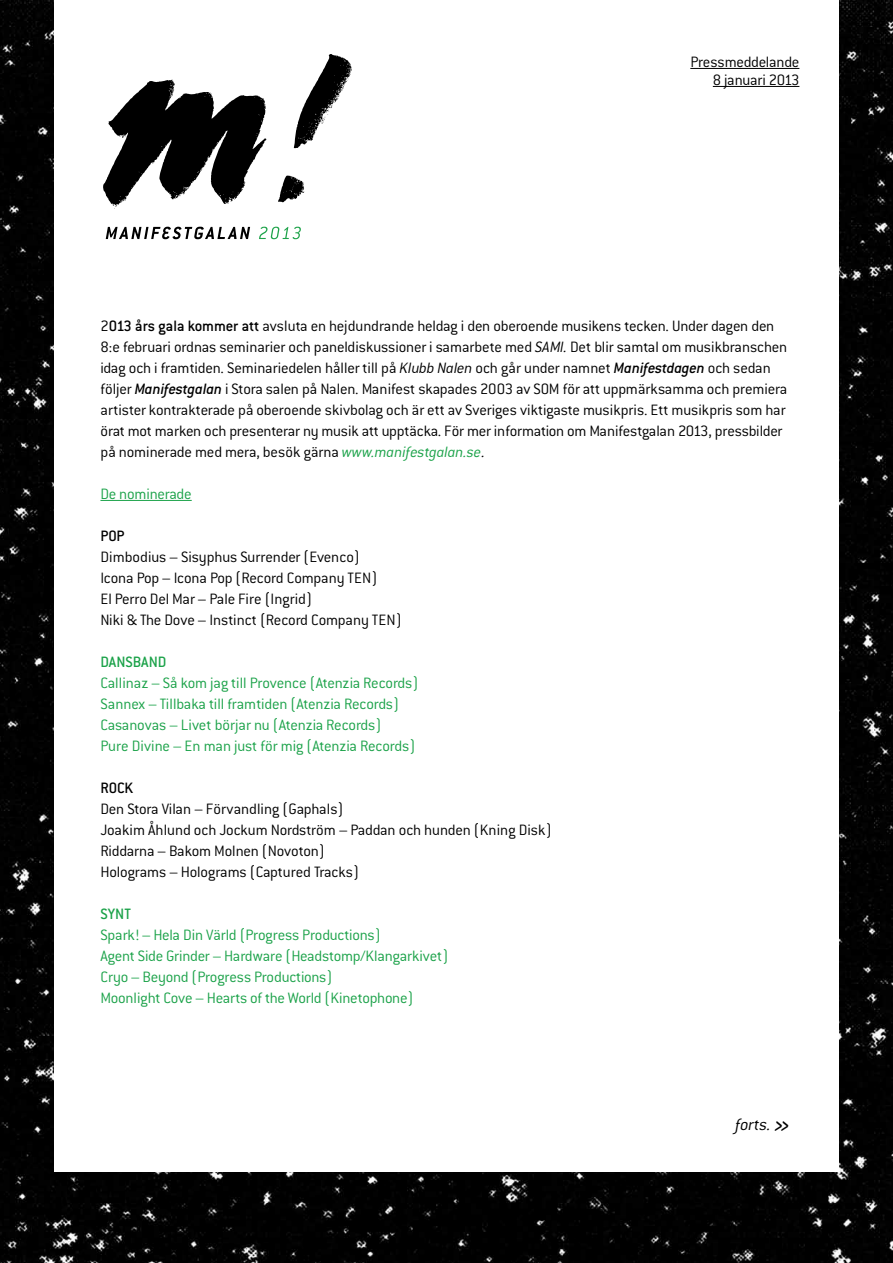
<style>
.page{position:relative;width:893px;height:1263px;background:#fff}
.page>*{position:absolute;margin:0;border:0;box-sizing:border-box;transform-origin:0 0}
.t1{font:italic 300 18px "Conduit ITC";letter-spacing:-.01em;color:#000}
.t2{font:300 16.5px/21px "Conduit ITC";letter-spacing:-.01em;color:#000}
.t3{font:300 16.5px/21px "Conduit ITC";letter-spacing:-.01em;color:#1ba249}
.t4{font:500 16.5px "Conduit ITC";letter-spacing:.005em;color:#1ba249}
.t5{font:500 16.5px "Conduit ITC";letter-spacing:-.01em;color:#000}
.s1{font-weight:500}
.s2{font-style:italic}
.s3{font-weight:500;font-style:italic}
.s4{font-style:italic;color:#1ba249}
.s5{font-size:28.5px}
</style>
<div class="page">
<img style="left:0;top:0;width:893px;height:1263px">
<div style="left:54px;top:0;width:785px;height:1171px;background:#fff"></div>
<hr style="left:690px;top:68px;width:109px;height:1px;background:#000">
<hr style="left:713px;top:86px;width:86px;height:1px;background:#000">
<hr style="left:100px;top:500px;width:92px;height:1px;background:#1ba249">
<svg style="left:106px;top:227px;width:144px;height:12px"></svg>
<svg style="left:259px;top:227px;width:42px;height:12px"></svg>
<svg style="left:294px;top:54px;width:58px;height:95px"></svg>
<svg style="left:278px;top:175px;width:26px;height:27px"></svg>
<svg style="left:103px;top:80px;width:164px;height:129px"></svg>
<p class="t2" style="left:690px;top:52px;width:111px;line-height:18px;text-align:right">Pressmeddelande<br>8 januari 2013</p>
<p class="t2" style="left:100px;top:315px;width:688px">2<span class="s1">013 års gala kommer att</span> avsluta en hejdundrande heldag i den oberoende musikens tecken. Under dagen den 8:e februari ordnas seminarier och paneldiskussioner i samarbete med <span class="s2">SAMI.</span> Det blir samtal om musikbranschen idag och i framtiden. Seminariedelen håller till på <span class="s2">Klubb Nalen</span> och går under namnet <span class="s3">Manifestdagen</span> och sedan följer <span class="s3">Manifestgalan</span> i Stora salen på Nalen. Manifest skapades 2003 av SOM för att uppmärksamma och premiera artister kontrakterade på oberoende skivbolag och är ett av Sveriges viktigaste musikpris. Ett musikpris som har örat mot marken och presenterar ny musik att upptäcka. För mer information om Manifestgalan 2013, pressbilder på nominerade med mera, besök gärna <span class="s4">www.manifestgalan.se</span><span class="s2">.</span></p>
<p class="t3" style="left:100px;top:483px;width:93px">De nominerade</p>
<p class="t5" style="left:100px;top:526px;width:26px">POP</p>
<p class="t2" style="left:100px;top:546px;width:303px">Dimbodius – Sisyphus Surrender (Evenco)<br>Icona Pop – Icona Pop (Record Company TEN)<br>El Perro Del Mar – Pale Fire (Ingrid)<br>Niki &amp; The Dove – Instinct (Record Company TEN)</p>
<p class="t4" style="left:100px;top:652px;width:68px">DANSBAND</p>
<p class="t3" style="left:100px;top:672px;width:319px">Callinaz – Så kom jag till Provence (Atenzia Records)<br>Sannex – Tillbaka till framtiden (Atenzia Records)<br>Casanovas – Livet börjar nu (Atenzia Records)<br>Pure Divine – En man just för mig (Atenzia Records)</p>
<p class="t5" style="left:100px;top:779px;width:34px">ROCK</p>
<p class="t2" style="left:100px;top:799px;width:453px">Den Stora Vilan – Förvandling (Gaphals)<br>Joakim Åhlund och Jockum Nordström – Paddan och hunden (Kning Disk)<br>Riddarna – Bakom Molnen (Novoton)<br>Holograms – Holograms (Captured Tracks)</p>
<p class="t4" style="left:100px;top:905px;width:32px">SYNT</p>
<p class="t3" style="left:100px;top:925px;width:349px">Spark! – Hela Din Värld (Progress Productions)<br>Agent Side Grinder – Hardware (Headstomp/Klangarkivet)<br>Cryo – Beyond (Progress Productions)<br>Moonlight Cove – Hearts of the World (Kinetophone)</p>
<p class="t1" style="left:735px;top:1115px;width:56px">forts. <span class="s5">»</span></p>
</div>
